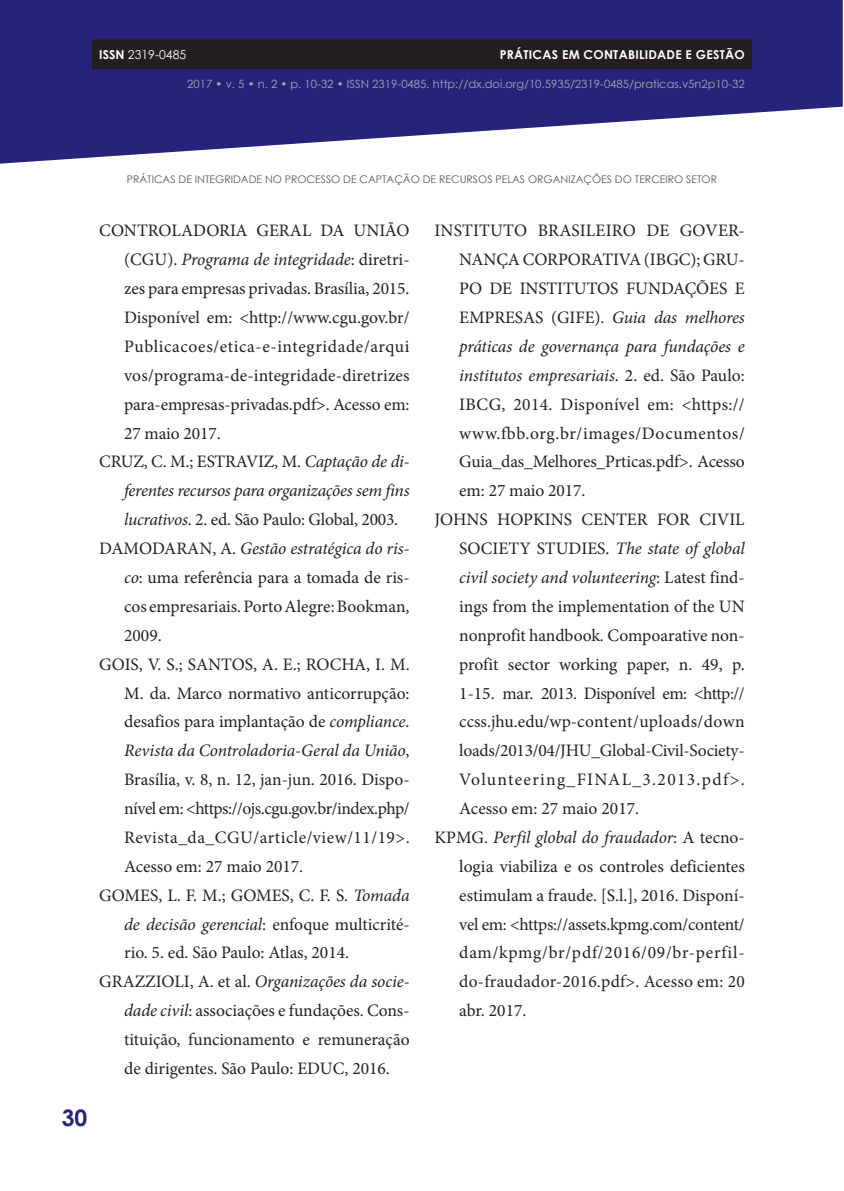
<style>
.page{position:relative;width:844px;height:1191px;background:#fff}
.page>*{position:absolute;margin:0;border:0;box-sizing:border-box;transform-origin:0 0}
.t1{font:700 22.75px "Century Gothic";color:#26237b}
.t2{font:17.5px "Minion Pro";color:#231f20}
.t3{font:italic 17.5px "Minion Pro";letter-spacing:-.01em;color:#231f20}
.t4{font:17.5px "Minion Pro";letter-spacing:-.03em;color:#231f20}
.t5{font:17.5px "Minion Pro";letter-spacing:-.02em;color:#231f20}
.t6{font:17.5px "Minion Pro";letter-spacing:.035em;color:#231f20}
.t7{font:17.5px "Minion Pro";letter-spacing:.03em;color:#231f20}
.t8{font:17.5px "Minion Pro";letter-spacing:-.025em;color:#231f20}
.t9{font:17.5px "Minion Pro";letter-spacing:.045em;color:#231f20}
.t10{font:17.5px "Minion Pro";letter-spacing:.04em;color:#231f20}
.t11{font:17.5px "Minion Pro";letter-spacing:.02em;color:#231f20}
.t12{font:17.5px "Minion Pro";letter-spacing:.075em;color:#231f20}
.t13{font:700 12.25px "Century Gothic";letter-spacing:.02em;color:#fff}
.t14{font:12.25px "Century Gothic";color:#fff}
.t15{font:11.38px "Century Gothic";color:#a8a9ad}
.t16{font:10.5px "Century Gothic";color:#57585a}
.s1{font-weight:700}
.s2{font-style:normal}
.s3{font-style:italic}
</style>
<div class="page">
<svg style="left:0;top:0;width:842px;height:164px;fill:#26237b"></svg>
<div style="left:92px;top:39px;width:660px;height:30px;background:#231f20"></div>
<p class="t14" style="left:99px;top:46px;width:88px"><span class="s1">ISSN</span> 2319-0485</p>
<p class="t13" style="left:499px;top:45px;width:246px">PRÁTICAS EM CONTABILIDADE E GESTÃO</p>
<p class="t15" style="left:187px;top:76px;width:558px">2017 • v. 5 • n. 2 • p. 10-32 • ISSN 2319-0485. http://dx.doi.org/10.5935/2319-0485/praticas.v5n2p10-32</p>
<p class="t16" style="left:127px;top:172px;width:591px">PRÁTICAS DE INTEGRIDADE NO PROCESSO DE CAPTAÇÃO DE RECURSOS PELAS ORGANIZAÇÕES DO TERCEIRO SETOR</p>
<h1 class="t1" style="left:62px;top:1100px;width:27px">30</h1>
<p class="t2" style="left:99px;top:219px;width:312px">CONTROLADORIA GERAL DA UNIÃO</p>
<p class="t3" style="left:124px;top:248px;width:287px"><span class="s2">(CGU).</span> Programa de integridade<span class="s2">: diretri-</span></p>
<p class="t2" style="left:124px;top:277px;width:287px">zes para empresas privadas. Brasília, 2015.</p>
<p class="t2" style="left:124px;top:306px;width:287px">Disponível em: &lt;http://www.cgu.gov.br/</p>
<p class="t6" style="left:124px;top:334px;width:287px">Publicacoes/etica-e-integridade/arqui</p>
<p class="t2" style="left:124px;top:363px;width:287px">vos/programa-de-integridade-diretrizes</p>
<p class="t2" style="left:124px;top:392px;width:287px">para-empresas-privadas.pdf&gt;. Acesso em:</p>
<p class="t2" style="left:124px;top:421px;width:98px">27 maio 2017.</p>
<p class="t2" style="left:99px;top:450px;width:312px">CRUZ, C. M.; ESTRAVIZ, M. <span class="s3">Captação de di-</span></p>
<p class="t3" style="left:124px;top:479px;width:287px">ferentes recursos para organizações sem fins</p>
<p class="t2" style="left:124px;top:508px;width:275px"><span class="s3">lucrativos</span>. 2. ed. São Paulo: Global, 2003.</p>
<p class="t3" style="left:99px;top:536px;width:312px"><span class="s2">DAMODARAN, A.</span> Gestão estratégica do ris-</p>
<p class="t2" style="left:124px;top:565px;width:287px"><span class="s3">co</span>: uma referência para a tomada de ris-</p>
<p class="t2" style="left:124px;top:594px;width:287px">cos empresariais. Porto Alegre: Bookman,</p>
<p class="t2" style="left:124px;top:623px;width:39px">2009.</p>
<p class="t2" style="left:99px;top:652px;width:312px">GOIS, V. S.; SANTOS, A. E.; ROCHA, I. M.</p>
<p class="t2" style="left:124px;top:681px;width:287px">M. da. Marco normativo anticorrupção:</p>
<p class="t2" style="left:124px;top:710px;width:287px">desafios para implantação de <span class="s3">compliance</span>.</p>
<p class="t3" style="left:124px;top:738px;width:287px">Revista da Controladoria-Geral da União<span class="s2">,</span></p>
<p class="t2" style="left:124px;top:768px;width:287px">Brasília, v. 8, n. 12, jan-jun. 2016. Dispo-</p>
<p class="t4" style="left:124px;top:796px;width:287px">nível em: &lt;https://ojs.cgu.gov.br/index.php/</p>
<p class="t7" style="left:124px;top:825px;width:287px">Revista_da_CGU/article/view/11/19&gt;.</p>
<p class="t2" style="left:124px;top:854px;width:180px">Acesso em: 27 maio 2017.</p>
<p class="t2" style="left:99px;top:883px;width:312px">GOMES, L. F. M.; GOMES, C. F. S. <span class="s3">Tomada</span></p>
<p class="t2" style="left:124px;top:912px;width:287px"><span class="s3">de decisão gerencial</span>: enfoque multicrité-</p>
<p class="t2" style="left:124px;top:941px;width:226px">rio. 5. ed. São Paulo: Atlas, 2014.</p>
<p class="t3" style="left:99px;top:969px;width:312px"><span class="s2">GRAZZIOLI, A. et al.</span> Organizações da socie-</p>
<p class="t2" style="left:124px;top:999px;width:287px"><span class="s3">dade civil</span>: associações e fundações. Cons-</p>
<p class="t2" style="left:124px;top:1027px;width:287px">tituição, funcionamento e remuneração</p>
<p class="t2" style="left:124px;top:1056px;width:267px">de dirigentes. São Paulo: EDUC, 2016.</p>
<p class="t2" style="left:434px;top:219px;width:312px">INSTITUTO BRASILEIRO DE GOVER-</p>
<p class="t2" style="left:459px;top:248px;width:287px">NANÇA CORPORATIVA (IBGC); GRU-</p>
<p class="t2" style="left:459px;top:277px;width:287px">PO DE INSTITUTOS FUNDAÇÕES E</p>
<p class="t2" style="left:459px;top:306px;width:287px">EMPRESAS (GIFE). <span class="s3">Guia das melhores</span></p>
<p class="t3" style="left:459px;top:334px;width:287px">práticas de governança para fundações e</p>
<p class="t3" style="left:459px;top:363px;width:287px">institutos empresariais<span class="s2">. 2. ed. São Paulo:</span></p>
<p class="t11" style="left:459px;top:392px;width:287px">IBCG, 2014. Disponível em: &lt;https://</p>
<p class="t10" style="left:459px;top:421px;width:287px">www.fbb.org.br/images/Documentos/</p>
<p class="t2" style="left:459px;top:450px;width:287px">Guia_das_Melhores_Prticas.pdf&gt;. Acesso</p>
<p class="t2" style="left:459px;top:479px;width:128px">em: 27 maio 2017.</p>
<p class="t2" style="left:434px;top:508px;width:312px">JOHNS HOPKINS CENTER FOR CIVIL</p>
<p class="t3" style="left:459px;top:536px;width:287px"><span class="s2">SOCIETY STUDIES.</span> The state of global</p>
<p class="t3" style="left:459px;top:565px;width:287px">civil society and volunteering<span class="s2">: Latest find-</span></p>
<p class="t2" style="left:459px;top:594px;width:287px">ings from the implementation of the UN</p>
<p class="t2" style="left:459px;top:623px;width:287px">nonprofit handbook<span class="s3">.</span> Compoarative non-</p>
<p class="t2" style="left:459px;top:652px;width:287px">profit sector working paper, n. 49, p.</p>
<p class="t8" style="left:459px;top:681px;width:287px">1-15. mar. 2013. Disponível em: &lt;http://</p>
<p class="t2" style="left:459px;top:710px;width:287px">ccss.jhu.edu/wp-content/uploads/down</p>
<p class="t2" style="left:459px;top:739px;width:287px">loads/2013/04/JHU_Global-Civil-Society-</p>
<p class="t12" style="left:459px;top:768px;width:287px">Volunteering_FINAL_3.2013.pdf&gt;.</p>
<p class="t2" style="left:459px;top:796px;width:181px">Acesso em: 27 maio 2017.</p>
<p class="t3" style="left:434px;top:825px;width:312px"><span class="s2">KPMG.</span> Perfil global do fraudador<span class="s2">: A tecno-</span></p>
<p class="t2" style="left:459px;top:854px;width:287px">logia viabiliza e os controles deficientes</p>
<p class="t2" style="left:459px;top:883px;width:287px">estimulam a fraude. [S.l.], 2016. Disponí-</p>
<p class="t5" style="left:459px;top:912px;width:287px">vel em: &lt;https://assets.kpmg.com/content/</p>
<p class="t9" style="left:459px;top:941px;width:287px">dam/kpmg/br/pdf/2016/09/br-perfil-</p>
<p class="t2" style="left:459px;top:970px;width:287px">do-fraudador-2016.pdf&gt;. Acesso em: 20</p>
<p class="t2" style="left:459px;top:999px;width:69px">abr. 2017.</p>
</div>
